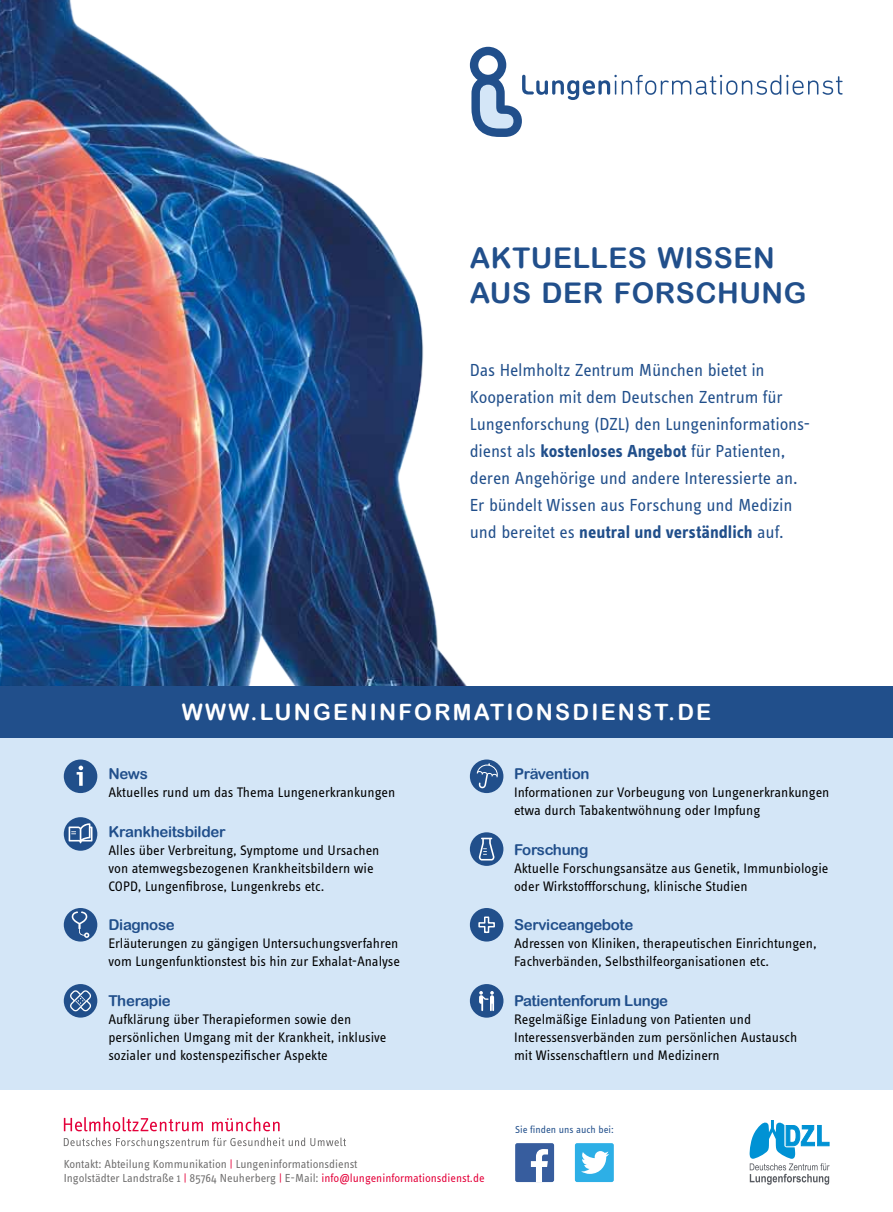
<style>
.page{position:relative;width:893px;height:1212px;background:#fff}
.page>*{position:absolute;margin:0;border:0;box-sizing:border-box;transform-origin:0 0}
.t1{font:28.5px/34.5px "Arial Rounded MT Bold";letter-spacing:.02em;color:#214f8b}
.t2{font:22.5px "Arial Rounded MT Bold";letter-spacing:.1em;color:#fff}
.t3{font:18px/27px "Info OT Text";letter-spacing:-.01em;color:#214f8b}
.t4{font:15px "Arial Rounded MT Bold";letter-spacing:-.02em;color:#214f8b}
.t5{font:14.25px/18px "Info OT Text";color:#000}
.t6{font:12px/14.4px "Info OT Text";color:#706f6f}
.t7{font:10.5px "Info OT Text";color:#214f8b}
.s1{font-weight:700}
.s2{color:#e4003a}
</style>
<div class="page">
<img style="left:0;top:0;width:491px;height:686px">
<div style="left:0;top:732px;width:893px;height:358px;background:#d4e6f7"></div>
<div style="left:0;top:686px;width:893px;height:51px;background:#214f8b"></div>
<svg style="left:64px;top:1117px;width:139px;height:14px"></svg>
<svg style="left:212px;top:1117px;width:68px;height:14px"></svg>
<svg style="left:64px;top:1137px;width:282px;height:11px"></svg>
<svg style="left:749px;top:1120px;width:81px;height:65px"></svg>
<div style="left:64px;top:759px;width:33px;height:34px;background:#214f8b;border-radius:50%"></div>
<svg style="left:77px;top:766px;width:6px;height:20px"></svg>
<div style="left:64px;top:908px;width:33px;height:33px;background:#214f8b;border-radius:50%"></div>
<svg style="left:72px;top:911px;width:17px;height:27px"></svg>
<svg style="left:64px;top:817px;width:33px;height:34px"></svg>
<svg style="left:69px;top:823px;width:23px;height:20px"></svg>
<div style="left:470px;top:832px;width:33px;height:34px;background:#214f8b;border-radius:50%"></div>
<svg style="left:479px;top:838px;width:15px;height:22px"></svg>
<div style="left:64px;top:984px;width:33px;height:33px;background:#214f8b;border-radius:50%"></div>
<svg style="left:70px;top:990px;width:21px;height:21px"></svg>
<div style="left:470px;top:759px;width:33px;height:34px;background:#214f8b;border-radius:50%"></div>
<svg style="left:477px;top:763px;width:21px;height:25px"></svg>
<div style="left:470px;top:984px;width:33px;height:34px;background:#214f8b;border-radius:50%"></div>
<svg style="left:479px;top:991px;width:16px;height:19px"></svg>
<div style="left:470px;top:908px;width:33px;height:33px;background:#214f8b;border-radius:50%"></div>
<svg style="left:478px;top:916px;width:17px;height:18px"></svg>
<div style="left:515px;top:1143px;width:39px;height:39px;background:#375d9e;border-radius:2px"></div>
<svg style="left:531px;top:1149px;width:17px;height:33px"></svg>
<div style="left:575px;top:1143px;width:39px;height:39px;background:#2dafe6;border-radius:2px"></div>
<svg style="left:581px;top:1151px;width:28px;height:23px"></svg>
<svg style="left:470px;top:47px;width:373px;height:90px"></svg>
<h1 class="t1" style="left:470px;top:240px;width:338px">AKtuelles Wissen<br>Aus der Forschung</h1>
<p class="t3" style="left:470px;top:356px;width:342px">Das Helmholtz Zentrum München bietet in Kooperation mit dem Deutschen Zentrum für Lungenforschung (DZL) den Lungeninformations&shy;dienst als <span class="s1">kostenloses Angebot</span> für Patienten, deren Angehörige und andere Interessierte an.<br>Er bündelt Wissen aus Forschung und Medizin und bereitet es <span class="s1">neutral und verständlich</span> auf.</p>
<h2 class="t2" style="left:182px;top:699px;width:531px">WWW.lungeninFormAtionsdienst.de</h2>
<p class="t4" style="left:108px;top:765px;width:41px">news</p>
<p class="t5" style="left:108px;top:783px;width:288px">Aktuelles rund um das Thema Lungenerkrankungen</p>
<p class="t4" style="left:108px;top:822px;width:119px">Krankheitsbilder</p>
<p class="t5" style="left:108px;top:840px;width:273px">Alles über Verbreitung, Symptome und Ursachen von atemwegsbezogenen Krankheitsbildern wie<br>COPD, Lungenfibrose, Lungenkrebs etc.</p>
<p class="t4" style="left:108px;top:916px;width:68px">diagnose</p>
<p class="t5" style="left:108px;top:934px;width:293px">Erläuterungen zu gängigen Untersuchungsverfahren vom Lungenfunktionstest bis hin zur Exhalat-Analyse</p>
<p class="t4" style="left:108px;top:992px;width:64px">therapie</p>
<p class="t5" style="left:108px;top:1010px;width:279px">Aufklärung über Therapieformen sowie den persönlichen Umgang mit der Krankheit, inklusive sozialer und kostenspezifischer Aspekte</p>
<p class="t6" style="left:64px;top:1156px;width:422px">Kontakt: Abteilung Kommunikation <span class="s2">|</span> Lungeninformationsdienst<br>Ingolstädter Landstraße 1 <span class="s2">|</span> 85764 Neuherberg <span class="s2">|</span> E-Mail: <span class="s2">info@lungeninformationsdienst.de</span></p>
<p class="t4" style="left:514px;top:765px;width:77px">Prävention</p>
<p class="t5" style="left:514px;top:783px;width:317px">Informationen zur Vorbeugung von Lungenerkrankungen etwa durch Tabakentwöhnung oder Impfung</p>
<p class="t4" style="left:514px;top:840px;width:76px">Forschung</p>
<p class="t5" style="left:514px;top:858px;width:316px">Aktuelle Forschungsansätze aus Genetik, Immunbiologie oder Wirkstoffforschung, klinische Studien</p>
<p class="t4" style="left:514px;top:916px;width:121px">serviceangebote</p>
<p class="t5" style="left:514px;top:934px;width:304px">Adressen von Kliniken, therapeutischen Einrichtungen,<br>Fachverbänden, Selbsthilfeorganisationen etc.</p>
<p class="t4" style="left:514px;top:991px;width:156px">Patientenforum lunge</p>
<p class="t5" style="left:514px;top:1009px;width:285px">Regelmäßige Einladung von Patienten und<br>Interessensverbänden zum persönlichen Austausch mit Wissenschaftlern und Medizinern</p>
<p class="t7" style="left:515px;top:1122px;width:100px">Sie finden uns auch bei:</p>
</div>
